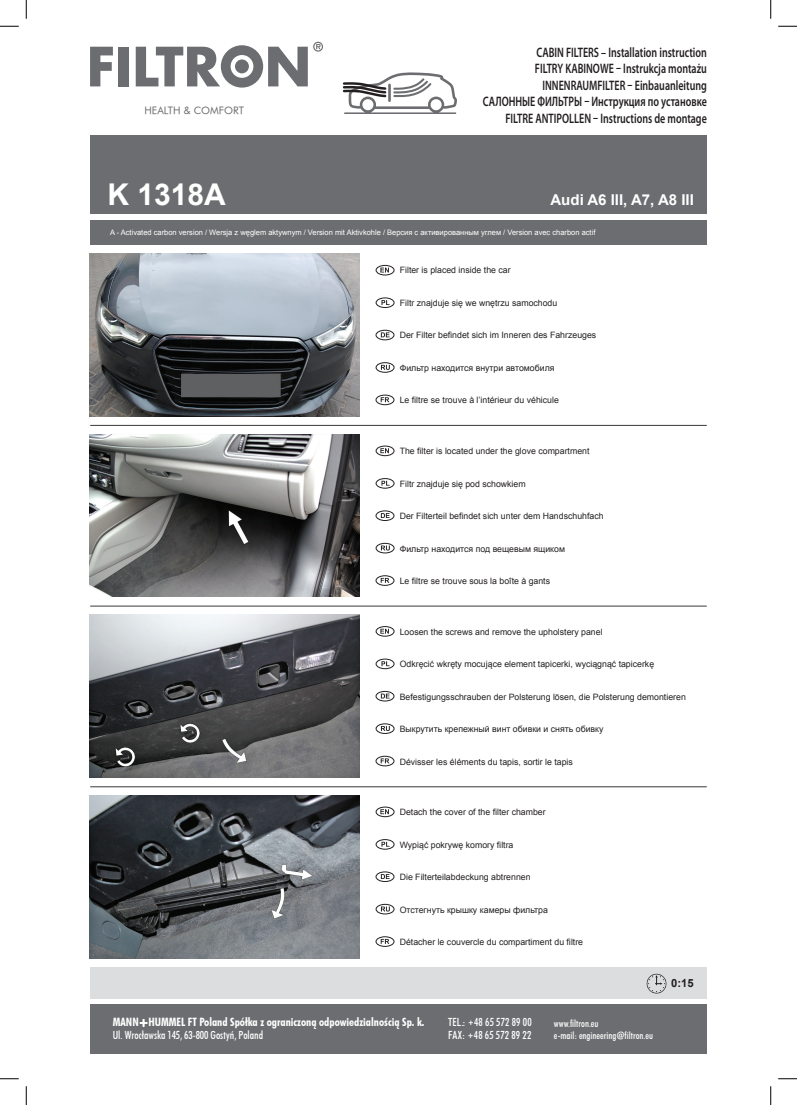
<style>
.page{position:relative;width:797px;height:1105px;background:#fff}
.page>*{position:absolute;margin:0;border:0;box-sizing:border-box;transform-origin:0 0}
.t1{font:700 30px "Arial";color:#fff}
.t2{font:700 15px "Arial";color:#fff}
.t3{font:600 13.75px/16.5px "Myriad Pro";color:#231f20;text-align:right;scale:.73 1}
.t4{font:11.5px "Futura Bd Cn AT";color:#fff}
.t5{font:11.25px/12.5px "Futura Md Cn AT";letter-spacing:.005em;color:#fff}
.t6{font:700 11.25px "Arial";color:#231f20}
.t7{font:10.38px "Futura Bk AT";color:#6c6d70}
.t8{font:10px/12.5px "Futura Md Cn AT";color:#fff}
.t9{font:8.75px "Arial";color:#231f20}
.t10{font:7.5px "Arial";color:#fff}
.s1{font-family:"Futura Black AT";font-size:7.5px}
.s2{font-family:"Futura X Blk Cn AT";font-size:8.75px}
</style>
<div class="page">
<div style="left:90px;top:967px;width:617px;height:32px;background:#dcdddf"></div>
<div style="left:90px;top:1004px;width:617px;height:50px;background:#6c6d70"></div>
<svg style="left:140px;top:1019px;width:8px;height:8px"></svg>
<svg style="left:90px;top:47px;width:23px;height:39px"></svg>
<div style="left:119px;top:47px;width:10px;height:39px;background:#6c6d70"></div>
<svg style="left:136px;top:42px;width:187px;height:46px"></svg>
<div style="left:90px;top:135px;width:617px;height:79px;background:#6c6d70"></div>
<div style="left:90px;top:220px;width:617px;height:25px;background:#6c6d70"></div>
<svg style="left:343px;top:72px;width:114px;height:42px"></svg>
<hr style="left:90px;top:425px;width:617px;height:1px;background:#231f20">
<hr style="left:90px;top:606px;width:617px;height:1px;background:#231f20">
<hr style="left:90px;top:786px;width:617px;height:1px;background:#231f20">
<svg style="left:646px;top:974px;width:20px;height:19px"></svg>
<svg style="left:380px;top:268px;width:9px;height:4px"></svg>
<div style="left:376px;top:265px;width:18px;height:10px;border:1px solid #231f20;border-radius:50%"></div>
<svg style="left:381px;top:300px;width:8px;height:5px"></svg>
<div style="left:376px;top:298px;width:18px;height:10px;border:1px solid #231f20;border-radius:50%"></div>
<svg style="left:381px;top:332px;width:8px;height:5px"></svg>
<div style="left:375px;top:330px;width:19px;height:10px;border:1px solid #231f20;border-radius:50%"></div>
<svg style="left:381px;top:365px;width:9px;height:5px"></svg>
<div style="left:376px;top:362px;width:18px;height:11px;border:1px solid #231f20;border-radius:50%"></div>
<svg style="left:381px;top:397px;width:8px;height:5px"></svg>
<div style="left:375px;top:395px;width:19px;height:10px;border:1px solid #231f20;border-radius:50%"></div>
<svg style="left:380px;top:448px;width:9px;height:5px"></svg>
<div style="left:376px;top:446px;width:18px;height:10px;border:1px solid #231f20;border-radius:50%"></div>
<svg style="left:381px;top:481px;width:8px;height:5px"></svg>
<div style="left:376px;top:478px;width:18px;height:11px;border:1px solid #231f20;border-radius:50%"></div>
<svg style="left:381px;top:513px;width:8px;height:5px"></svg>
<div style="left:375px;top:510px;width:19px;height:11px;border:1px solid #231f20;border-radius:50%"></div>
<svg style="left:381px;top:545px;width:9px;height:5px"></svg>
<div style="left:376px;top:543px;width:18px;height:10px;border:1px solid #231f20;border-radius:50%"></div>
<svg style="left:381px;top:578px;width:8px;height:5px"></svg>
<div style="left:375px;top:575px;width:19px;height:11px;border:1px solid #231f20;border-radius:50%"></div>
<svg style="left:380px;top:629px;width:9px;height:5px"></svg>
<div style="left:376px;top:626px;width:18px;height:10px;border:1px solid #231f20;border-radius:50%"></div>
<svg style="left:381px;top:661px;width:8px;height:5px"></svg>
<div style="left:376px;top:659px;width:18px;height:10px;border:1px solid #231f20;border-radius:50%"></div>
<svg style="left:381px;top:694px;width:8px;height:4px"></svg>
<div style="left:375px;top:691px;width:19px;height:10px;border:1px solid #231f20;border-radius:50%"></div>
<svg style="left:381px;top:726px;width:9px;height:5px"></svg>
<div style="left:376px;top:723px;width:18px;height:11px;border:1px solid #231f20;border-radius:50%"></div>
<svg style="left:381px;top:758px;width:8px;height:5px"></svg>
<div style="left:375px;top:756px;width:19px;height:10px;border:1px solid #231f20;border-radius:50%"></div>
<svg style="left:380px;top:809px;width:9px;height:5px"></svg>
<div style="left:376px;top:807px;width:18px;height:10px;border:1px solid #231f20;border-radius:50%"></div>
<svg style="left:381px;top:842px;width:8px;height:5px"></svg>
<div style="left:376px;top:839px;width:18px;height:10px;border:1px solid #231f20;border-radius:50%"></div>
<svg style="left:381px;top:874px;width:8px;height:5px"></svg>
<div style="left:375px;top:871px;width:19px;height:11px;border:1px solid #231f20;border-radius:50%"></div>
<svg style="left:381px;top:906px;width:9px;height:5px"></svg>
<div style="left:376px;top:904px;width:18px;height:10px;border:1px solid #231f20;border-radius:50%"></div>
<svg style="left:381px;top:939px;width:8px;height:5px"></svg>
<div style="left:375px;top:936px;width:19px;height:11px;border:1px solid #231f20;border-radius:50%"></div>
<img style="left:90px;top:254px;width:269px;height:162px">
<img style="left:90px;top:434px;width:269px;height:163px">
<img style="left:90px;top:615px;width:269px;height:162px">
<img style="left:90px;top:795px;width:269px;height:163px">
<svg style="left:0;top:25px;width:19px;height:2px"></svg>
<svg style="left:778px;top:25px;width:19px;height:2px"></svg>
<svg style="left:0;top:1078px;width:19px;height:1px"></svg>
<svg style="left:778px;top:1078px;width:19px;height:1px"></svg>
<svg style="left:25px;top:0;width:2px;height:19px"></svg>
<svg style="left:25px;top:1086px;width:2px;height:19px"></svg>
<svg style="left:770px;top:0;width:1px;height:19px"></svg>
<svg style="left:770px;top:1086px;width:1px;height:19px"></svg>
<p class="t7" style="left:144px;top:104px;width:101px">HEALTH &amp; COMFORT</p>
<h3 class="t3" style="left:483px;top:43px;width:308px">CABIN FILTERS – Installation instruction<br>FILTRY KABINOWE – Instrukcja montażu INNENRAUMFILTER – Einbauanleitung<br>САЛОННЫЕ ФИЛЬТРЫ – Инструкция по установке FILTRE ANTIPOLLEN – Instructions de montage</h3>
<h1 class="t1" style="left:107px;top:174px;width:120px">K 1318A</h1>
<h2 class="t2" style="left:550px;top:190px;width:145px">Audi A6 III, A7, A8 III</h2>
<p class="t10" style="left:110px;top:228px;width:487px">A - Activated carbon version / Wersja z węglem aktywnym / Version mit Aktivkohle / Версия с активированным углем / Version avec charbon actif</p>
<p class="t9" style="left:400px;top:265px;width:112px">Filter is placed inside the car</p>
<p class="t9" style="left:400px;top:297px;width:159px">Filtr znajduje się we wnętrzu samochodu</p>
<p class="t9" style="left:400px;top:329px;width:198px">Der Filter befindet sich im Inneren des Fahrzeuges</p>
<p class="t9" style="left:400px;top:362px;width:156px">Фильтр находится внутри автомобиля</p>
<p class="t9" style="left:400px;top:394px;width:161px">Le filtre se trouve à l’intérieur du véhicule</p>
<p class="t9" style="left:400px;top:445px;width:191px">The filter is located under the glove compartment</p>
<p class="t9" style="left:400px;top:478px;width:127px">Filtr znajduje się pod schowkiem</p>
<p class="t9" style="left:400px;top:510px;width:205px">Der Filterteil befindet sich unter dem Handschuhfach</p>
<p class="t9" style="left:400px;top:543px;width:167px">Фильтр находится под вещевым ящиком</p>
<p class="t9" style="left:400px;top:575px;width:152px">Le filtre se trouve sous la boîte à gants</p>
<p class="t9" style="left:400px;top:626px;width:204px">Loosen the screws and remove the upholstery panel</p>
<p class="t9" style="left:400px;top:658px;width:256px">Odkręcić wkręty mocujące element tapicerki, wyciągnąć tapicerkę</p>
<p class="t9" style="left:400px;top:691px;width:287px">Befestigungsschrauben der Polsterung lösen, die Polsterung demontieren</p>
<p class="t9" style="left:400px;top:723px;width:205px">Выкрутить крепежный винт обивки и снять обивку</p>
<p class="t9" style="left:400px;top:756px;width:175px">Dévisser les éléments du tapis, sortir le tapis</p>
<p class="t9" style="left:400px;top:806px;width:147px">Detach the cover of the filter chamber</p>
<p class="t9" style="left:400px;top:839px;width:115px">Wypiąć pokrywę komory filtra</p>
<p class="t9" style="left:400px;top:871px;width:132px">Die Filterteilabdeckung abtrennen</p>
<p class="t9" style="left:400px;top:904px;width:150px">Отстегнуть крышку камеры фильтра</p>
<p class="t9" style="left:400px;top:936px;width:185px">Détacher le couvercle du compartiment du filtre</p>
<h3 class="t4" style="left:113px;top:1016px;width:313px">MANN+HUMMEL FT Poland Spółka z ograniczoną odpowiedzialnością Sp. k.</h3>
<p class="t5" style="left:113px;top:1029px;width:152px">Ul. Wrocławska 145, 63-800 Gostyń, Poland</p>
<p class="t5" style="left:448px;top:1016px;width:85px">TEL.: <span class="s1">+</span>48 65 572 89 00<br>FAX: <span class="s1">+</span>48 65 572 89 22</p>
<p class="t8" style="left:554px;top:1017px;width:101px">www.filtron.eu<br>e-mail: engineering<span class="s2">@</span>filtron.eu</p>
<p class="t6" style="left:671px;top:976px;width:24px">0:15</p>
</div>
